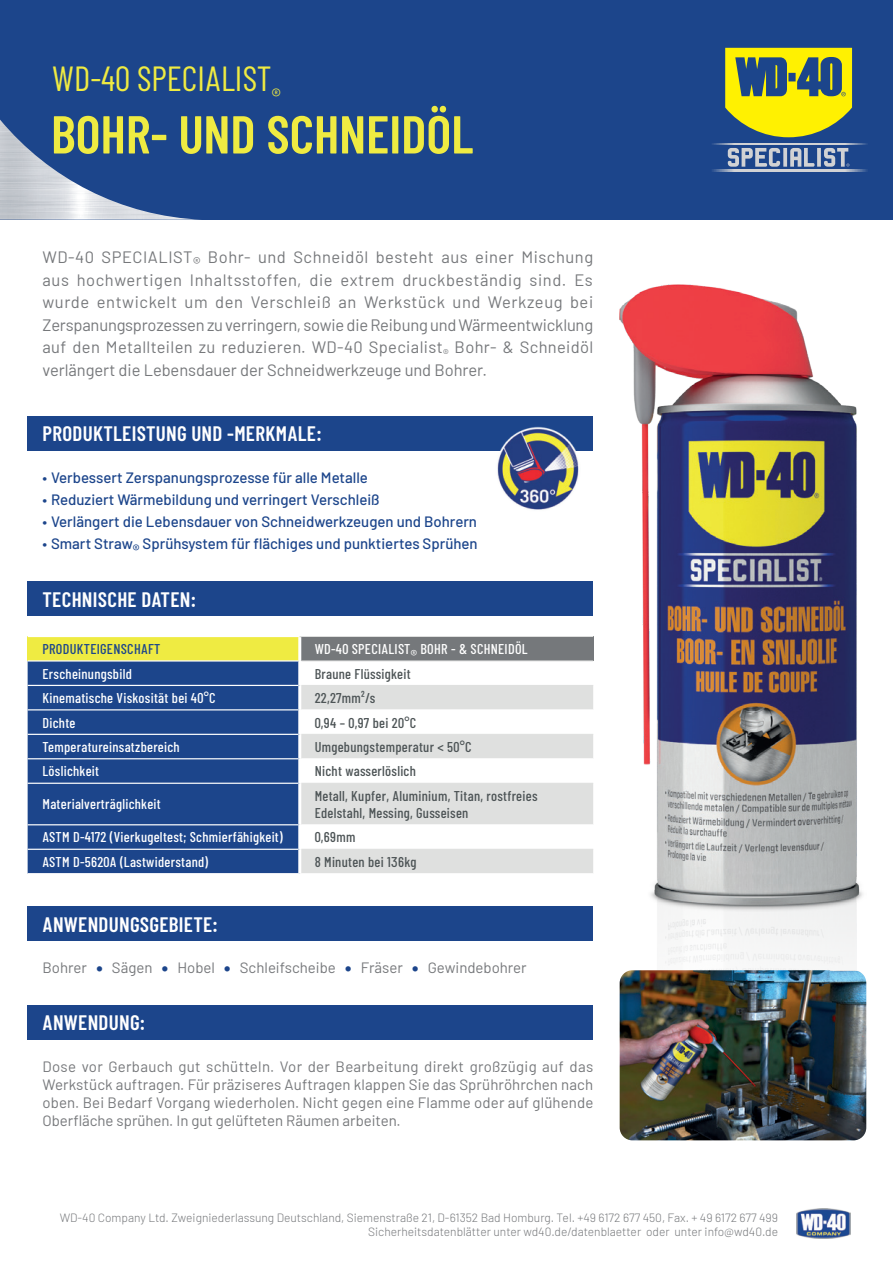
<style>
.page{position:relative;width:893px;height:1263px;background:#fff}
.page>*{position:absolute;margin:0;border:0;box-sizing:border-box;transform-origin:0 0}
.t1{font:600 53.25px "Barlow Condensed";color:#efeb42}
.t2{font:34.95px "Barlow Condensed";color:#efeb42}
.t3{font:600 21px "Barlow Condensed";letter-spacing:.015em;color:#fff}
.t4{font:16.5px/22.5px "Barlow";letter-spacing:-.005em;color:#76787b;text-align:justify}
.t5{font:15px/18px "Barlow";color:#76787b;text-align:justify}
.t6{font:500 15px "Barlow";color:#1c458b}
.t7{font:500 14.25px "Barlow Condensed";letter-spacing:.02em;color:#fff}
.t8{font:500 14.25px/17.1px "Barlow Condensed";letter-spacing:.02em;color:#4d5456}
.t9{font:500 14.25px "Barlow Condensed";letter-spacing:.02em;color:#1c458b}
.t10{font:300 12px/14.4px "Barlow";color:#76787b;text-align:right}
.s1{font-size:22.5px;color:#1c458b}
</style>
<div class="page">
<div style="left:0;top:0;width:893px;height:220px;background:#1c458b"></div>
<svg style="left:712px;top:170px;width:155px;height:1px"></svg>
<svg style="left:712px;top:144px;width:155px;height:1px"></svg>
<svg style="left:728px;top:148px;width:121px;height:19px"></svg>
<svg style="left:725px;top:48px;width:127px;height:89px"></svg>
<img style="left:0;top:120px;width:201px;height:100px">
<div style="left:28px;top:416px;width:565px;height:35px;background:#1c458b"></div>
<div style="left:28px;top:581px;width:565px;height:35px;background:#1c458b"></div>
<div style="left:28px;top:907px;width:565px;height:34px;background:#1c458b"></div>
<div style="left:28px;top:1005px;width:565px;height:34px;background:#1c458b"></div>
<div style="left:28px;top:636px;width:272px;height:25px;background:#efeb42"></div>
<div style="left:300px;top:636px;width:293px;height:25px;background:#75787b"></div>
<div style="left:28px;top:661px;width:270px;height:212px;background:#1c458b"></div>
<svg style="left:301px;top:686px;width:292px;height:187px;fill:#dfe0df"></svg>
<hr style="left:28px;top:783px;width:270px;height:1px;background:#fff">
<hr style="left:28px;top:824px;width:270px;height:1px;background:#fff">
<hr style="left:28px;top:849px;width:270px;height:1px;background:#fff">
<hr style="left:28px;top:685px;width:270px;height:1px;background:#fff">
<hr style="left:28px;top:709px;width:270px;height:1px;background:#fff">
<hr style="left:28px;top:734px;width:270px;height:1px;background:#fff">
<hr style="left:28px;top:758px;width:270px;height:1px;background:#fff">
<hr style="left:28px;top:636px;width:272px;height:1px;background:#fff">
<hr style="left:28px;top:660px;width:270px;height:1px;background:#fff">
<hr style="left:300px;top:636px;width:293px;height:1px;background:#dfe0df">
<hr style="left:298px;top:637px;width:3px;height:24px;background:#fff">
<hr style="left:301px;top:661px;width:292px;height:1px;background:#dfe0df">
<hr style="left:301px;top:685px;width:292px;height:1px;background:#dfe0df">
<hr style="left:301px;top:709px;width:292px;height:1px;background:#fff">
<hr style="left:301px;top:849px;width:292px;height:1px;background:#dfe0df">
<hr style="left:301px;top:783px;width:292px;height:1px;background:#dfe0df">
<hr style="left:301px;top:824px;width:292px;height:1px;background:#fff">
<hr style="left:301px;top:734px;width:292px;height:1px;background:#dfe0df">
<hr style="left:301px;top:758px;width:292px;height:1px;background:#fff">
<img style="left:497px;top:426px;width:82px;height:84px">
<img style="left:630px;top:912px;width:227px;height:327px">
<img style="left:620px;top:285px;width:243px;height:627px">
<img style="left:620px;top:970px;width:246px;height:170px">
<h2 class="t2" style="left:52px;top:57px;width:230px">WD-40 SPECIALIST<sub>®</sub></h2>
<h1 class="t1" style="left:51px;top:101px;width:424px">BOHR- UND SCHNEIDÖL</h1>
<p class="t4" style="left:43px;top:245px;width:552px">WD-40 SPECIALIST® Bohr- und Schneidöl besteht aus einer Mischung aus hochwertigen Inhaltsstoffen, die extrem druckbeständig sind. Es wurde entwickelt um den Verschleiß an Werkstück und Werkzeug bei Zerspanungsprozessen zu verringern, sowie die Reibung und Wärmeentwicklung auf den Metallteilen zu reduzieren. WD-40 Specialist<sub>®</sub> Bohr- &amp; Schneidöl verlängert die Lebensdauer der Schneidwerkzeuge und Bohrer.</p>
<p class="t3" style="left:43px;top:421px;width:281px">PRODUKTLEISTUNG UND -MERKMALE:</p>
<p class="t6" style="left:43px;top:466px;width:327px">• Verbessert Zerspanungsprozesse für alle Metalle</p>
<p class="t6" style="left:43px;top:489px;width:339px">• Reduziert Wärmebildung und verringert Verschleiß</p>
<p class="t6" style="left:43px;top:511px;width:436px">• Verlängert die Lebensdauer von Schneidwerkzeugen und Bohrern</p>
<p class="t6" style="left:43px;top:533px;width:437px">• Smart Straw® Sprühsystem für flächiges und punktiertes Sprühen</p>
<p class="t3" style="left:43px;top:586px;width:155px">TECHNISCHE DATEN:</p>
<p class="t9" style="left:43px;top:640px;width:119px">PRODUKTEIGENSCHAFT</p>
<p class="t7" style="left:315px;top:640px;width:215px">WD-40 SPECIALIST® BOHR - &amp; SCHNEIDÖL</p>
<p class="t7" style="left:43px;top:665px;width:91px">Erscheinungsbild</p>
<p class="t8" style="left:315px;top:665px;width:97px">Braune Flüssigkeit</p>
<p class="t7" style="left:43px;top:689px;width:174px">Kinematische Viskosität bei 40°C</p>
<p class="t8" style="left:315px;top:689px;width:62px">22,27mm²/s</p>
<p class="t7" style="left:43px;top:713px;width:35px">Dichte</p>
<p class="t8" style="left:315px;top:713px;width:103px">0,94 – 0,97 bei 20°C</p>
<p class="t7" style="left:43px;top:738px;width:139px">Temperatureinsatzbereich</p>
<p class="t8" style="left:315px;top:738px;width:158px">Umgebungstemperatur &lt; 50°C</p>
<p class="t7" style="left:43px;top:762px;width:58px">Löslichkeit</p>
<p class="t8" style="left:315px;top:762px;width:103px">Nicht wasserlöslich</p>
<p class="t7" style="left:43px;top:795px;width:120px">Materialverträglichkeit</p>
<p class="t8" style="left:315px;top:787px;width:224px">Metall, Kupfer, Aluminium, Titan, rostfreies<br>Edelstahl, Messing, Gusseisen</p>
<p class="t7" style="left:43px;top:828px;width:242px">ASTM D-4172 (Vierkugeltest; Schmierfähigkeit)</p>
<p class="t8" style="left:315px;top:828px;width:42px">0,69mm</p>
<p class="t7" style="left:43px;top:853px;width:167px">ASTM D-5620A (Lastwiderstand)</p>
<p class="t8" style="left:315px;top:853px;width:103px">8 Minuten bei 136kg</p>
<p class="t3" style="left:43px;top:911px;width:177px">ANWENDUNGSGEBIETE:</p>
<p class="t5" style="left:43px;top:958px;width:486px">Bohrer <span class="s1">•</span> Sägen <span class="s1">•</span> Hobel <span class="s1">•</span> Schleifscheibe <span class="s1">•</span> Fräser <span class="s1">•</span> Gewindebohrer</p>
<p class="t3" style="left:43px;top:1010px;width:104px">ANWENDUNG:</p>
<p class="t5" style="left:43px;top:1056px;width:552px">Dose vor Gerbauch gut schütteln. Vor der Bearbeitung direkt großzügig auf das Werkstück auftragen. Für präziseres Auftragen klappen Sie das Sprühröhrchen nach oben. Bei Bedarf Vorgang wiederholen. Nicht gegen eine Flamme oder auf glühende Oberfläche sprühen. In gut gelüfteten Räumen arbeiten.</p>
<p class="t10" style="left:60px;top:1209px;width:720px">WD-40 Company Ltd. Zweigniederlassung Deutschland, Siemenstraße 21, D-61352 Bad Homburg. Tel. +49 6172 677 450, Fax. + 49 6172 677 499<br>Sicherheitsdatenblätter unter wd40.de/datenblaetter oder unter info@wd40.de</p>
</div>
